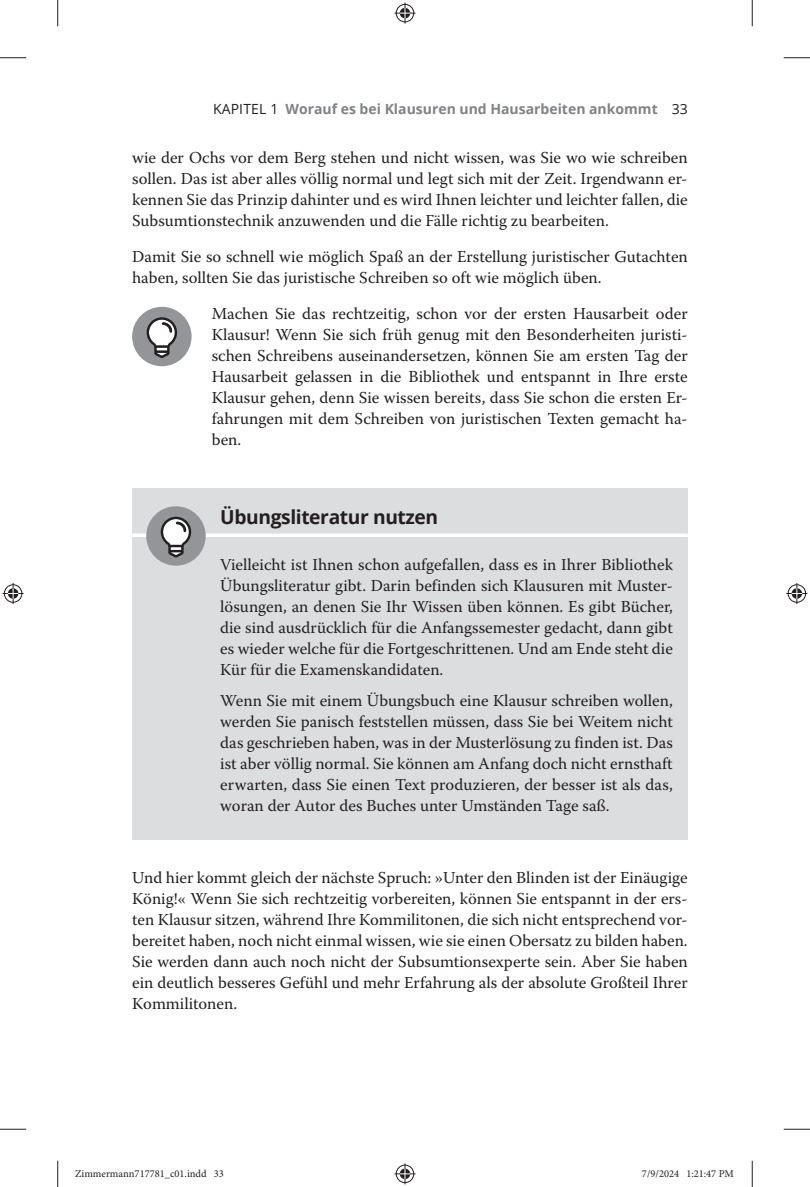
<style>
.page{position:relative;width:810px;height:1187px;background:#fff}
.page>*{position:absolute;margin:0;border:0;box-sizing:border-box;transform-origin:0 0}
.t1{font:700 19.25px "Open Sans";letter-spacing:-.02em;color:#231f20}
.t2{font:16.62px/21px "Warnock Pro";color:#231f20;text-align:justify}
.t3{font:700 14px "Open Sans";color:#808285}
.t4{font:10.5px "Minion Pro";color:#231f20}
.s1{font-weight:400;color:#231f20}
</style>
<div class="page">
<div style="left:132px;top:488px;width:556px;height:65px;background:#dcdddf"></div>
<hr style="left:132px;top:534px;width:556px;height:3px;background:#fff">
<div style="left:132px;top:537px;width:556px;height:167px;background:#dcdddf"></div>
<div style="left:132px;top:673px;width:556px;height:167px;background:#dcdddf"></div>
<div style="left:132px;top:307px;width:60px;height:59px;background:#939598;border-radius:50%"></div>
<svg style="left:147px;top:317px;width:30px;height:41px"></svg>
<div style="left:146px;top:506px;width:60px;height:60px;background:#939598;border-radius:50%"></div>
<svg style="left:161px;top:517px;width:30px;height:41px"></svg>
<svg style="left:0;top:57px;width:26px;height:1px"></svg>
<svg style="left:784px;top:57px;width:26px;height:1px"></svg>
<svg style="left:0;top:1129px;width:26px;height:1px"></svg>
<svg style="left:784px;top:1129px;width:26px;height:1px"></svg>
<svg style="left:57px;top:0;width:1px;height:26px"></svg>
<svg style="left:57px;top:1161px;width:1px;height:26px"></svg>
<svg style="left:752px;top:0;width:1px;height:26px"></svg>
<svg style="left:752px;top:1161px;width:1px;height:26px"></svg>
<svg style="left:394px;top:3px;width:21px;height:21px"></svg>
<svg style="left:394px;top:1163px;width:21px;height:21px"></svg>
<svg style="left:3px;top:583px;width:21px;height:21px"></svg>
<svg style="left:786px;top:583px;width:21px;height:21px"></svg>
<p class="t3" style="left:213px;top:99px;width:476px"><span class="s1">KAPITEL 1</span> Worauf es bei Klausuren und Hausarbeiten ankommt <span class="s1">33</span></p>
<p class="t2" style="left:132px;top:147px;width:557px">wie der Ochs vor dem Berg stehen und nicht wissen, was Sie wo wie schreiben sollen. Das ist aber alles völlig normal und legt sich mit der Zeit. Irgendwann er&shy;kennen Sie das Prinzip dahinter und es wird Ihnen leichter und leichter fallen, die Subsumtionstechnik anzuwenden und die Fälle richtig zu bearbeiten.</p>
<p class="t2" style="left:132px;top:246px;width:557px">Damit Sie so schnell wie möglich Spaß an der Erstellung juristischer Gutachten haben, sollten Sie das juristische Schreiben so oft wie möglich üben.</p>
<p class="t2" style="left:212px;top:302px;width:477px">Machen Sie das rechtzeitig, schon vor der ersten Hausarbeit oder Klausur! Wenn Sie sich früh genug mit den Besonderheiten juristi&shy;schen Schreibens auseinandersetzen, können Sie am ersten Tag der Hausarbeit gelassen in die Bibliothek und entspannt in Ihre erste Klausur gehen, denn Sie wissen bereits, dass Sie schon die ersten Er&shy;fahrungen mit dem Schreiben von juristischen Texten gemacht ha&shy;ben.</p>
<p class="t1" style="left:220px;top:503px;width:220px">Übungsliteratur nutzen</p>
<p class="t2" style="left:220px;top:554px;width:454px">Vielleicht ist Ihnen schon aufgefallen, dass es in Ihrer Bibliothek Übungsliteratur gibt. Darin befinden sich Klausuren mit Muster&shy;lösungen, an denen Sie Ihr Wissen üben können. Es gibt Bücher, die sind ausdrücklich für die Anfangssemester gedacht, dann gibt es wieder welche für die Fortgeschrittenen. Und am Ende steht die Kür für die Examenskandidaten.</p>
<p class="t2" style="left:220px;top:690px;width:454px">Wenn Sie mit einem Übungsbuch eine Klausur schreiben wollen, werden Sie panisch feststellen müssen, dass Sie bei Weitem nicht das geschrieben haben, was in der Musterlösung zu finden ist. Das ist aber völlig normal. Sie können am Anfang doch nicht ernsthaft erwarten, dass Sie einen Text produzieren, der besser ist als das, woran der Autor des Buches unter Umständen Tage saß.</p>
<p class="t2" style="left:132px;top:867px;width:557px">Und hier kommt gleich der nächste Spruch: »Unter den Blinden ist der Einäugige König!« Wenn Sie sich rechtzeitig vorbereiten, können Sie entspannt in der ers&shy;ten Klausur sitzen, während Ihre Kommilitonen, die sich nicht entsprechend vor&shy;bereitet haben, noch nicht einmal wissen, wie sie einen Obersatz zu bilden haben.<br>Sie werden dann auch noch nicht der Subsumtionsexperte sein. Aber Sie haben ein deutlich besseres Gefühl und mehr Erfahrung als der absolute Großteil Ihrer Kommilitonen.</p>
<p class="t4" style="left:75px;top:1167px;width:150px">Zimmermann717781_c01.indd 33</p>
<p class="t4" style="left:642px;top:1167px;width:93px">7/9/2024 1:21:47 PM</p>
</div>
